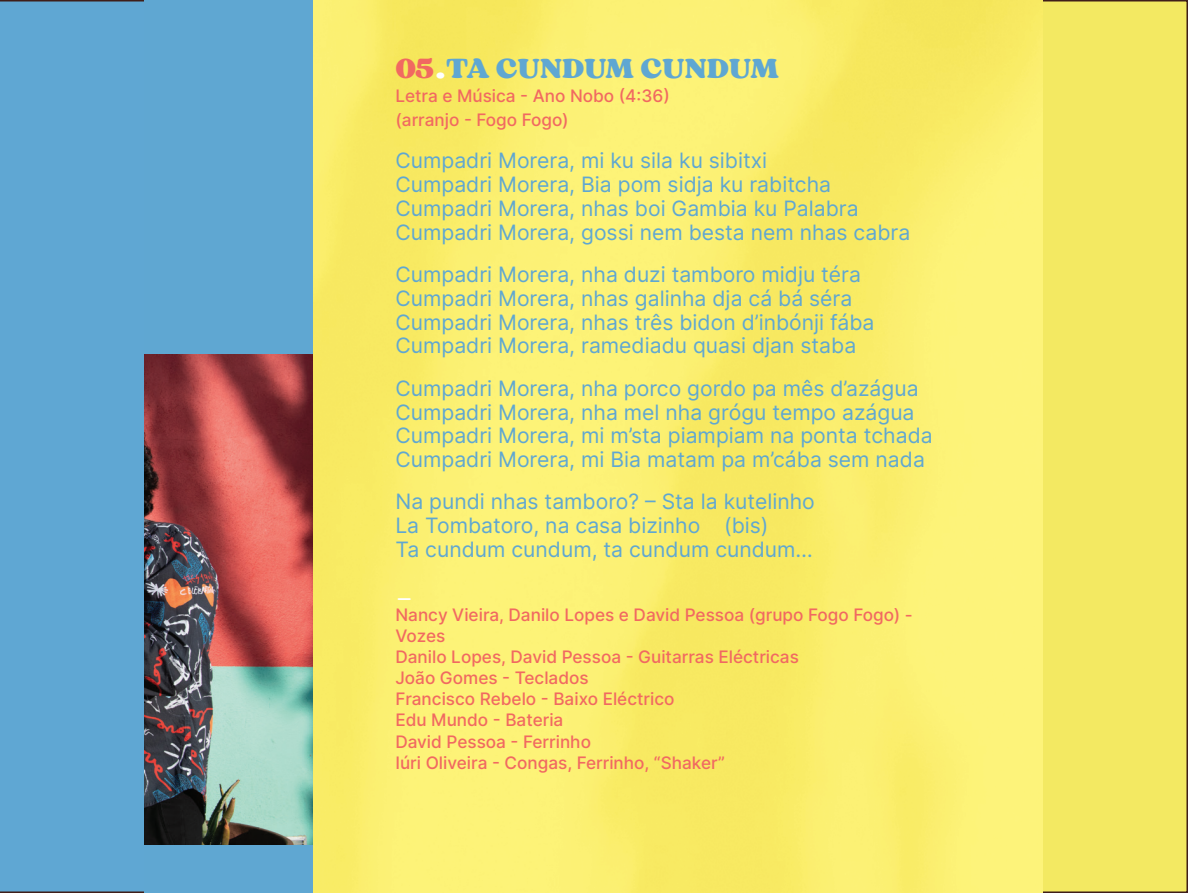
<style>
.page{position:relative;width:1188px;height:893px;background:#fff}
.page>*{position:absolute;margin:0;border:0;box-sizing:border-box;transform-origin:0 0}
.t1{font:29.1px "Sergio Trendy";color:#5fa7d2}
.t2{font:29.1px "Sergio Trendy";color:#fff}
.t3{font:21.15px/23.9px "Inter";color:#5fa7d2}
.t4{font:500 17.25px/21.1px "Inter";color:#f16961}
.s1{color:#f16961}
.s2{color:#fff}
</style>
<div class="page">
<div style="left:801px;top:1px;width:386px;height:891px;background:#f3e962"></div>
<div style="left:0;top:0;width:144px;height:892px;background:#5fa7d3"></div>
<img style="left:313px;top:0;width:730px;height:892px">
<div style="left:144px;top:0;width:169px;height:892px;background:#5fa7d2"></div>
<img style="left:144px;top:355px;width:169px;height:489px">
<h1 class="t1" style="left:395px;top:50px;width:385px"><span class="s1">05</span><span class="s2">.</span>TA CUNDUM CUNDUM</h1>
<p class="t4" style="left:395px;top:83px;width:276px;line-height:23.9px">Letra e Música - Ano Nobo (4:36) (arranjo - Fogo Fogo)</p>
<p class="t3" style="left:395px;top:148px;width:516px">Cumpadri Morera, mi ku sila ku sibitxi<br>Cumpadri Morera, Bia pom sidja ku rabitcha Cumpadri Morera, nhas boi Gambia ku Palabra Cumpadri Morera, gossi nem besta nem nhas cabra</p>
<p class="t3" style="left:395px;top:262px;width:481px">Cumpadri Morera, nha duzi tamboro midju téra Cumpadri Morera, nhas galinha dja cá bá séra Cumpadri Morera, nhas três bidon d’inbónji fába Cumpadri Morera, ramediadu quasi djan staba</p>
<p class="t3" style="left:395px;top:375px;width:539px">Cumpadri Morera, nha porco gordo pa mês d’azágua Cumpadri Morera, nha mel nha grógu tempo azágua Cumpadri Morera, mi m’sta piampiam na ponta tchada Cumpadri Morera, mi Bia matam pa m’cába sem nada</p>
<p class="t3" style="left:395px;top:489px;width:421px">Na pundi nhas tamboro? – Sta la kutelinho<br>La Tombatoro, na casa bizinho (bis)<br>Ta cundum cundum, ta cundum cundum…</p>
<h1 class="t2" style="left:395px;top:571px;width:19px">_</h1>
<p class="t4" style="left:395px;top:603px;width:519px">Nancy Vieira, Danilo Lopes e David Pessoa (grupo Fogo Fogo) -<br>Vozes<br>Danilo Lopes, David Pessoa - Guitarras Eléctricas<br>João Gomes - Teclados<br>Francisco Rebelo - Baixo Eléctrico<br>Edu Mundo - Bateria<br>David Pessoa - Ferrinho<br>Iúri Oliveira - Congas, Ferrinho, “Shaker”</p>
</div>
